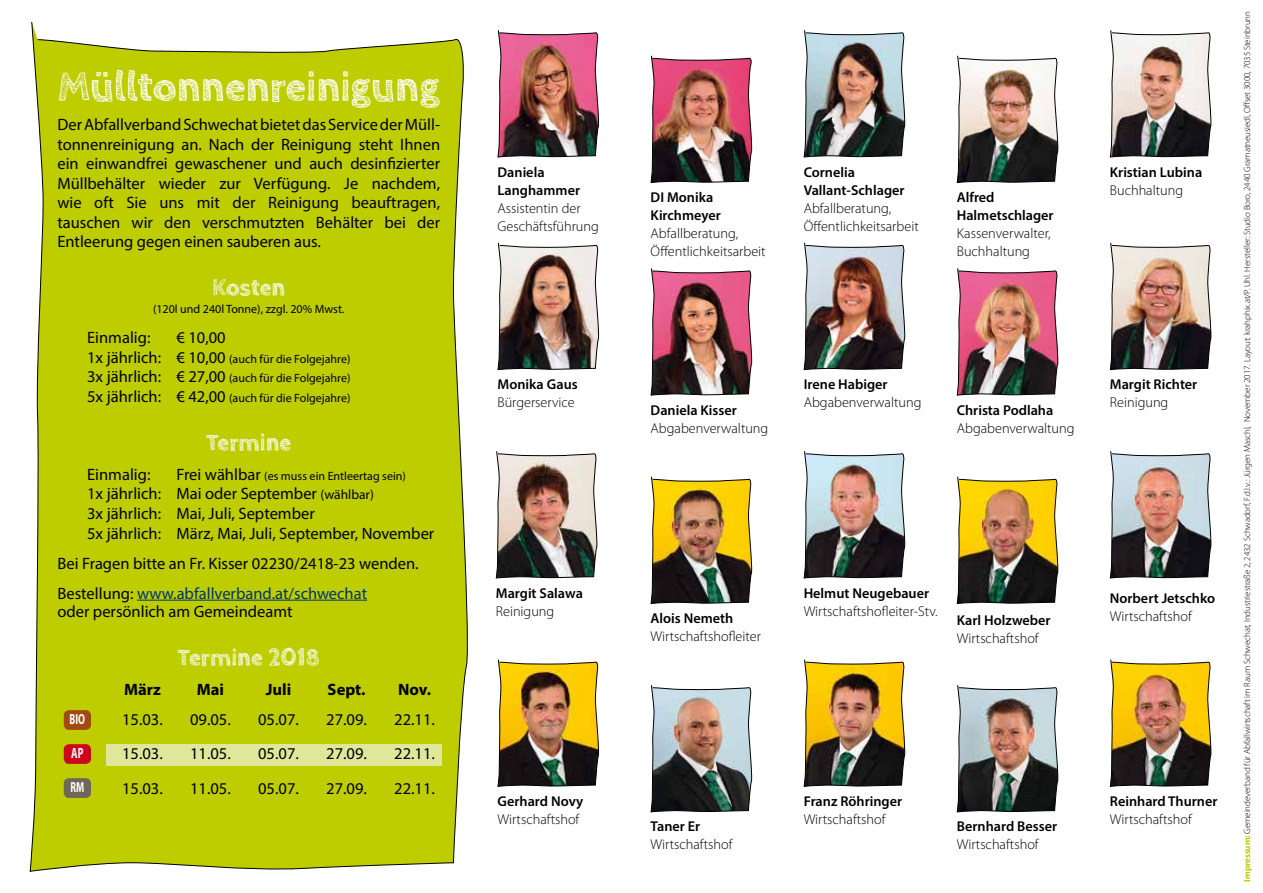
<style>
.page{position:relative;width:1263px;height:893px;background:#fff}
.page>*{position:absolute;margin:0;border:0;box-sizing:border-box;transform-origin:0 0}
.t1{font:700 42px "Cabin Sketch";letter-spacing:-.005em;color:#fff}
.t2{font:700 24px "Cabin Sketch";color:#fff}
.t3{font:16.5px/19.5px "Myriad Pro";color:#000}
.t4{font:700 16.5px "Myriad Pro";color:#000}
.t5{font:700 14.85px "Myriad Pro";color:#fff;scale:.66 1}
.t6{font:700 14.7px "Myriad Pro";color:#fff;scale:.66 1}
.t7{font:700 14.55px "Myriad Pro";color:#fff;scale:.66 1}
.t8{font:300 14.25px/18px "Myriad Pro";color:#000}
.t9{font:600 14.25px/18px "Myriad Pro";color:#000}
.t10{font:12px/19.5px "Myriad Pro";color:#000;text-align:justify}
.t11{font:300 9px "Myriad Pro";letter-spacing:-.01em;color:#000}
.s1{font-size:16.5px}
.s2{font-size:13.5px}
.s3{color:#00336e}
.s4{font-weight:700;color:#bdcd00}
</style>
<div class="page">
<img style="left:650px;top:268px;width:103px;height:128px">
<img style="left:956px;top:55px;width:103px;height:128px">
<img style="left:650px;top:476px;width:103px;height:128px">
<img style="left:803px;top:659px;width:103px;height:128px">
<img style="left:1109px;top:451px;width:103px;height:128px">
<img style="left:803px;top:451px;width:103px;height:128px">
<img style="left:650px;top:55px;width:103px;height:128px">
<img style="left:803px;top:30px;width:103px;height:128px">
<img style="left:1109px;top:30px;width:103px;height:128px">
<img style="left:803px;top:242px;width:103px;height:128px">
<img style="left:1109px;top:242px;width:103px;height:128px">
<img style="left:650px;top:685px;width:103px;height:128px">
<img style="left:956px;top:685px;width:103px;height:128px">
<img style="left:956px;top:476px;width:103px;height:128px">
<img style="left:956px;top:268px;width:103px;height:128px">
<img style="left:1109px;top:659px;width:103px;height:128px">
<img style="left:497px;top:659px;width:103px;height:128px">
<img style="left:497px;top:30px;width:103px;height:128px">
<img style="left:497px;top:242px;width:103px;height:128px">
<img style="left:495px;top:451px;width:103px;height:128px">
<svg style="left:29px;top:21px;width:439px;height:851px;background:#c0cf13"></svg>
<div style="left:106px;top:744px;width:336px;height:21px;background:#e1e79a"></div>
<div style="left:64px;top:710px;width:27px;height:20px;background:#a34a0f;border-radius:5px"></div>
<div style="left:64px;top:744px;width:27px;height:20px;background:#cd071e;border-radius:5px"></div>
<div style="left:64px;top:778px;width:27px;height:20px;background:#6f6757;border-radius:5px"></div>
<hr style="left:137px;top:600px;width:230px;height:1px;background:#00336e">
<h1 class="t1" style="left:57px;top:64px;width:384px">Mülltonnenreinigung</h1>
<p class="t3" style="left:57px;top:115px;width:384px;text-align:justify">Der Abfallverband Schwechat bietet das Service der Müll&shy;tonnenreinigung an. Nach der Reinigung steht Ihnen ein einwandfrei gewaschener und auch desinfizierter Müllbehälter wieder zur Verfügung. Je nachdem, wie oft Sie uns mit der Reinigung beauftragen, tauschen wir den verschmutzten Behälter bei der Entleerung gegen einen sauberen aus.</p>
<h2 class="t2" style="left:212px;top:274px;width:75px">Kosten</h2>
<p class="t10" style="left:153px;top:299px;width:193px">(120l und 240l Tonne), zzgl. 20% Mwst.</p>
<p class="t3" style="left:87px;top:328px;width:65px">Einmalig:</p>
<p class="t3" style="left:176px;top:328px;width:51px">€ 10,00</p>
<p class="t10" style="left:87px;top:349px;width:265px"><span class="s1">1x jährlich: € 10,00</span> (auch für die Folgejahre)<br><span class="s1">3x jährlich: € 27,00</span> (auch für die Folgejahre)<br><span class="s1">5x jährlich: € 42,00</span> (auch für die Folgejahre)</p>
<h2 class="t2" style="left:206px;top:429px;width:87px">Termine</h2>
<p class="t3" style="left:87px;top:464px;width:65px">Einmalig:</p>
<p class="t10" style="left:176px;top:466px;width:231px"><span class="s1">Frei wählbar</span> (es muss ein Entleertag sein)</p>
<p class="t3" style="left:87px;top:484px;width:349px">1x jährlich: Mai oder September <span class="s2">(wählbar)<br></span>3x jährlich: Mai, Juli, September<br>5x jährlich: März, Mai, Juli, September, November</p>
<p class="t3" style="left:57px;top:548px;width:363px;line-height:30px">Bei Fragen bitte an Fr. Kisser 02230/2418-23 wenden.<br>Bestellung: <span class="s3">www.abfallverband.at/schwechat</span></p>
<p class="t3" style="left:57px;top:601px;width:237px">oder persönlich am Gemeindeamt</p>
<h2 class="t2" style="left:178px;top:643px;width:144px">Termine 2018</h2>
<p class="t4" style="left:124px;top:678px;width:38px">März</p>
<p class="t4" style="left:197px;top:678px;width:29px">Mai</p>
<p class="t4" style="left:266px;top:678px;width:27px">Juli</p>
<p class="t4" style="left:328px;top:678px;width:39px">Sept.</p>
<p class="t4" style="left:398px;top:678px;width:34px">Nov.</p>
<p class="t3" style="left:122px;top:709px;width:42px">15.03.</p>
<p class="t3" style="left:190px;top:709px;width:42px">09.05.</p>
<p class="t3" style="left:258px;top:709px;width:42px">05.07.</p>
<p class="t3" style="left:326px;top:709px;width:42px">27.09.</p>
<p class="t3" style="left:394px;top:709px;width:42px">22.11.</p>
<p class="t3" style="left:122px;top:743px;width:42px">15.03.</p>
<p class="t3" style="left:190px;top:743px;width:42px">11.05.</p>
<p class="t3" style="left:258px;top:743px;width:42px">05.07.</p>
<p class="t3" style="left:326px;top:743px;width:42px">27.09.</p>
<p class="t3" style="left:394px;top:743px;width:42px">22.11.</p>
<p class="t3" style="left:122px;top:778px;width:42px">15.03.</p>
<p class="t3" style="left:190px;top:778px;width:42px">11.05.</p>
<p class="t3" style="left:258px;top:778px;width:42px">05.07.</p>
<p class="t3" style="left:326px;top:778px;width:42px">27.09.</p>
<p class="t3" style="left:394px;top:778px;width:42px">22.11.</p>
<p class="t6" style="left:70px;top:710px;width:25px">BIO</p>
<p class="t5" style="left:71px;top:744px;width:20px">AP</p>
<p class="t7" style="left:70px;top:778px;width:22px">RM</p>
<p class="t9" style="left:497px;top:162px;width:84px">Daniela<br>Langhammer</p>
<p class="t8" style="left:497px;top:199px;width:103px">Assistentin der<br>Geschäftsführung</p>
<p class="t9" style="left:497px;top:375px;width:82px">Monika Gaus</p>
<p class="t8" style="left:497px;top:394px;width:79px">Bürgerservice</p>
<p class="t9" style="left:496px;top:583px;width:89px">Margit Salawa</p>
<p class="t8" style="left:496px;top:602px;width:60px">Reinigung</p>
<p class="t9" style="left:497px;top:792px;width:87px">Gerhard Novy</p>
<p class="t8" style="left:497px;top:810px;width:83px">Wirtschaftshof</p>
<p class="t9" style="left:651px;top:188px;width:72px">DI Monika<br>Kirchmeyer</p>
<p class="t8" style="left:651px;top:225px;width:117px">Abfallberatung,<br>Öffentlichkeitsarbeit</p>
<p class="t9" style="left:804px;top:162px;width:102px">Cornelia<br>Vallant-Schlager</p>
<p class="t8" style="left:804px;top:199px;width:117px">Abfallberatung,<br>Öffentlichkeitsarbeit</p>
<p class="t9" style="left:957px;top:188px;width:98px">Alfred<br>Halmetschlager</p>
<p class="t8" style="left:957px;top:225px;width:95px">Kassenverwalter,<br>Buchhaltung</p>
<p class="t9" style="left:651px;top:400px;width:88px">Daniela Kisser</p>
<p class="t8" style="left:651px;top:419px;width:119px">Abgabenverwaltung</p>
<p class="t9" style="left:804px;top:375px;width:85px">Irene Habiger</p>
<p class="t8" style="left:804px;top:394px;width:119px">Abgabenverwaltung</p>
<p class="t9" style="left:957px;top:400px;width:98px">Christa Podlaha</p>
<p class="t8" style="left:957px;top:419px;width:119px">Abgabenverwaltung</p>
<p class="t9" style="left:651px;top:609px;width:84px">Alois Nemeth</p>
<p class="t8" style="left:651px;top:627px;width:112px">Wirtschaftshofleiter</p>
<p class="t9" style="left:804px;top:583px;width:127px">Helmut Neugebauer</p>
<p class="t8" style="left:804px;top:602px;width:136px">Wirtschaftshofleiter-Stv.</p>
<p class="t9" style="left:957px;top:610px;width:95px">Karl Holzweber</p>
<p class="t8" style="left:957px;top:629px;width:83px">Wirtschaftshof</p>
<p class="t9" style="left:651px;top:817px;width:51px">Taner Er</p>
<p class="t8" style="left:651px;top:836px;width:83px">Wirtschaftshof</p>
<p class="t9" style="left:804px;top:792px;width:100px">Franz Röhringer</p>
<p class="t8" style="left:804px;top:810px;width:83px">Wirtschaftshof</p>
<p class="t9" style="left:957px;top:817px;width:102px">Bernhard Besser</p>
<p class="t8" style="left:957px;top:836px;width:83px">Wirtschaftshof</p>
<p class="t9" style="left:1110px;top:162px;width:94px">Kristian Lubina</p>
<p class="t8" style="left:1110px;top:181px;width:75px">Buchhaltung</p>
<p class="t9" style="left:1110px;top:375px;width:89px">Margit Richter</p>
<p class="t8" style="left:1110px;top:394px;width:60px">Reinigung</p>
<p class="t9" style="left:1110px;top:589px;width:107px">Norbert Jetschko</p>
<p class="t8" style="left:1110px;top:607px;width:83px">Wirtschaftshof</p>
<p class="t9" style="left:1110px;top:792px;width:109px">Reinhard Thurner</p>
<p class="t8" style="left:1110px;top:810px;width:83px">Wirtschaftshof</p>
<p class="t11" style="left:1242px;top:881px;width:872px;rotate:-90deg"><span class="s4">Impressum:</span> Gemeindeverband für Abfallwirtschaft im Raum Schwechat, Industriestraße 2, 2432 Schwadorf, F.d.I.v.: Jürgen Maschl, November 2017. Layout: krahphix.at/P. Uhl. Hersteller: Studio Boro, 2440 Gramatneusiedl, Offset 3000, 7035 Steinbrunn</p>
</div>
